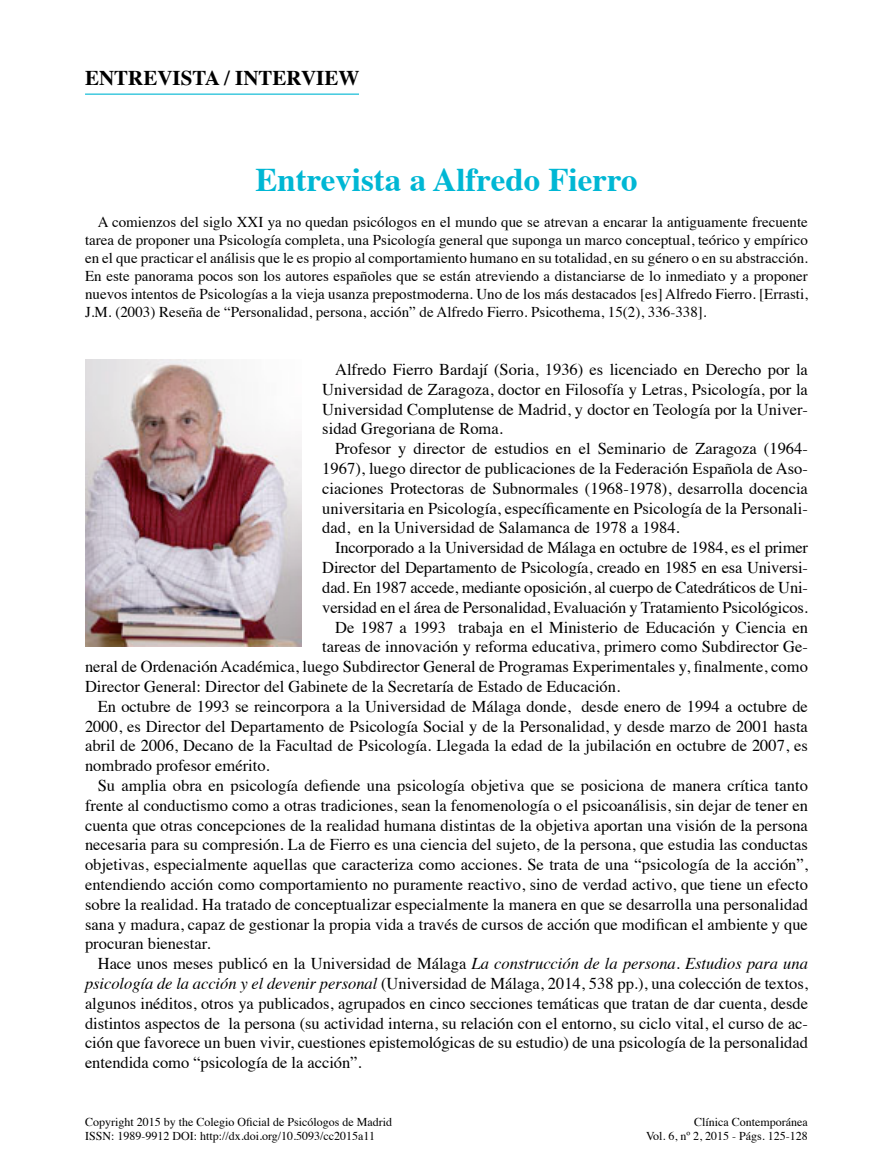
<style>
.page{position:relative;width:893px;height:1174px;background:#fff}
.page>*{position:absolute;margin:0;border:0;box-sizing:border-box;transform-origin:0 0}
.t1{font:700 33px "Times";color:#00b7d4}
.t2{font:700 21px "Times";color:#000}
.t3{font:16.5px/19.8px "Times";color:#000;text-align:justify}
.t4{font:15px/18px "Times";color:#000;text-align:justify}
.t5{font:12px/14.4px "Times";color:#000;text-align:right}
.s1{font-style:italic}
</style>
<div class="page">
<hr style="left:85px;top:94px;width:274px;height:1px;background:#00b7d4">
<img style="left:85px;top:360px;width:216px;height:286px">
<p class="t2" style="left:85px;top:58px;width:164px">ENTREVISTA / intervie</p>
<p class="t2" style="left:338px;top:58px;width:22px">w</p>
<h1 class="t1" style="left:255px;top:148px;width:384px">Entrevista a Alfredo Fierro</h1>
<p class="t4" style="left:85px;top:211px;width:724px;text-indent:13px">A comienzos del siglo XXI ya no quedan psicólogos en el mundo que se atrevan a encarar la antiguamente frecuente tarea de proponer una Psicología completa, una Psicología general que suponga un marco conceptual, teórico y empírico en el que practicar el análisis que le es propio al comportamiento humano en su totalidad, en su género o en su abstracción.<br>En este panorama pocos son los autores españoles que se están atreviendo a distanciarse de lo inmediato y a proponer nuevos intentos de Psicologías a la vieja usanza prepostmoderna. Uno de los más destacados [es] Alfredo Fierro. [Errasti, J.M. (2003) Reseña de “Personalidad, persona, acción” de Alfredo Fierro. Psicothema, 15(2), 336-338].</p>
<p class="t3" style="left:322px;top:358px;width:487px;text-indent:13px">Alfredo Fierro Bardají (Soria, 1936) es licenciado en Derecho por la Universidad de Zaragoza, doctor en Filosofía y Letras, Psicología, por la Universidad Complutense de Madrid, y doctor en Teología por la Univer&shy;sidad Gregoriana de Roma.</p>
<p class="t3" style="left:322px;top:437px;width:487px;text-indent:13px">Profesor y director de estudios en el Seminario de Zaragoza (1964- 1967), luego director de publicaciones de la Federación Española de Aso&shy;ciaciones Protectoras de Subnormales (1968-1978), desarrolla docencia universitaria en Psicología, específicamente en Psicología de la Personali&shy;dad, en la Universidad de Salamanca de 1978 a 1984.</p>
<p class="t3" style="left:335px;top:536px;width:474px">Incorporado a la Universidad de Málaga en octubre de 1984, es el primer</p>
<p class="t3" style="left:322px;top:556px;width:487px">Director del Departamento de Psicología, creado en 1985 en esa Universi-</p>
<p class="t3" style="left:322px;top:576px;width:487px">dad. En 1987 accede, mediante oposición, al cuerpo de Catedráticos de Uni-</p>
<p class="t3" style="left:322px;top:596px;width:487px">versidad en el área de Personalidad, Evaluación y Tratamiento Psicológicos.</p>
<p class="t3" style="left:335px;top:615px;width:474px">De 1987 a 1993 trabaja en el Ministerio de Educación y Ciencia en</p>
<p class="t3" style="left:322px;top:635px;width:487px">tareas de innovación y reforma educativa, primero como Subdirector Ge-</p>
<p class="t3" style="left:85px;top:655px;width:724px">neral de Ordenación Académica, luego Subdirector General de Programas Experimentales y, finalmente, como</p>
<p class="t3" style="left:85px;top:675px;width:537px">Director General: Director del Gabinete de la Secretaría de Estado de Educación.</p>
<p class="t3" style="left:98px;top:695px;width:712px">En octubre de 1993 se reincorpora a la Universidad de Málaga donde, desde enero de 1994 a octubre de</p>
<p class="t3" style="left:85px;top:714px;width:724px">2000, es Director del Departamento de Psicología Social y de la Personalidad, y desde marzo de 2001 hasta</p>
<p class="t3" style="left:85px;top:734px;width:724px">abril de 2006, Decano de la Facultad de Psicología. Llegada la edad de la jubilación en octubre de 2007, es</p>
<p class="t3" style="left:85px;top:754px;width:186px">nombrado profesor emérito.</p>
<p class="t3" style="left:98px;top:774px;width:712px">Su amplia obra en psicología defiende una psicología objetiva que se posiciona de manera crítica tanto</p>
<p class="t3" style="left:85px;top:794px;width:724px">frente al conductismo como a otras tradiciones, sean la fenomenología o el psicoanálisis, sin dejar de tener en</p>
<p class="t3" style="left:85px;top:813px;width:724px">cuenta que otras concepciones de la realidad humana distintas de la objetiva aportan una visión de la persona</p>
<p class="t3" style="left:85px;top:833px;width:724px">necesaria para su compresión. La de Fierro es una ciencia del sujeto, de la persona, que estudia las conductas</p>
<p class="t3" style="left:85px;top:853px;width:724px">objetivas, especialmente aquellas que caracteriza como acciones. Se trata de una “psicología de la acción”,</p>
<p class="t3" style="left:85px;top:873px;width:724px">entendiendo acción como comportamiento no puramente reactivo, sino de verdad activo, que tiene un efecto</p>
<p class="t3" style="left:85px;top:893px;width:724px">sobre la realidad. Ha tratado de conceptualizar especialmente la manera en que se desarrolla una personalidad</p>
<p class="t3" style="left:85px;top:912px;width:724px">sana y madura, capaz de gestionar la propia vida a través de cursos de acción que modifican el ambiente y que</p>
<p class="t3" style="left:85px;top:932px;width:127px">procuran bienestar.</p>
<p class="t3" style="left:98px;top:952px;width:712px">Hace unos meses publicó en la Universidad de Málaga <span class="s1">La construcción de la persona. Estudios para una</span></p>
<p class="t3" style="left:85px;top:972px;width:724px"><span class="s1">psicología de la acción y el devenir personal</span> (Universidad de Málaga, 2014, 538 pp.), una colección de textos,</p>
<p class="t3" style="left:85px;top:992px;width:724px">algunos inéditos, otros ya publicados, agrupados en cinco secciones temáticas que tratan de dar cuenta, desde</p>
<p class="t3" style="left:85px;top:1011px;width:724px">distintos aspectos de la persona (su actividad interna, su relación con el entorno, su ciclo vital, el curso de ac-</p>
<p class="t3" style="left:85px;top:1031px;width:724px">ción que favorece un buen vivir, cuestiones epistemológicas de su estudio) de una psicología de la personalidad</p>
<p class="t3" style="left:85px;top:1051px;width:278px">entendida como “psicología de la acción”.</p>
<p class="t5" style="left:85px;top:1113px;width:308px;text-align:left">Copyright 2015 by the Colegio Oficial de Psicólogos de Madrid<br>ISSN: 1989-9912 DOI: http://dx.doi.org/10.5093/cc2015a11</p>
<p class="t5" style="left:646px;top:1113px;width:163px">Clínica Contemporánea<br>Vol. 6, nº 2, 2015 - Págs. 125-128</p>
</div>
